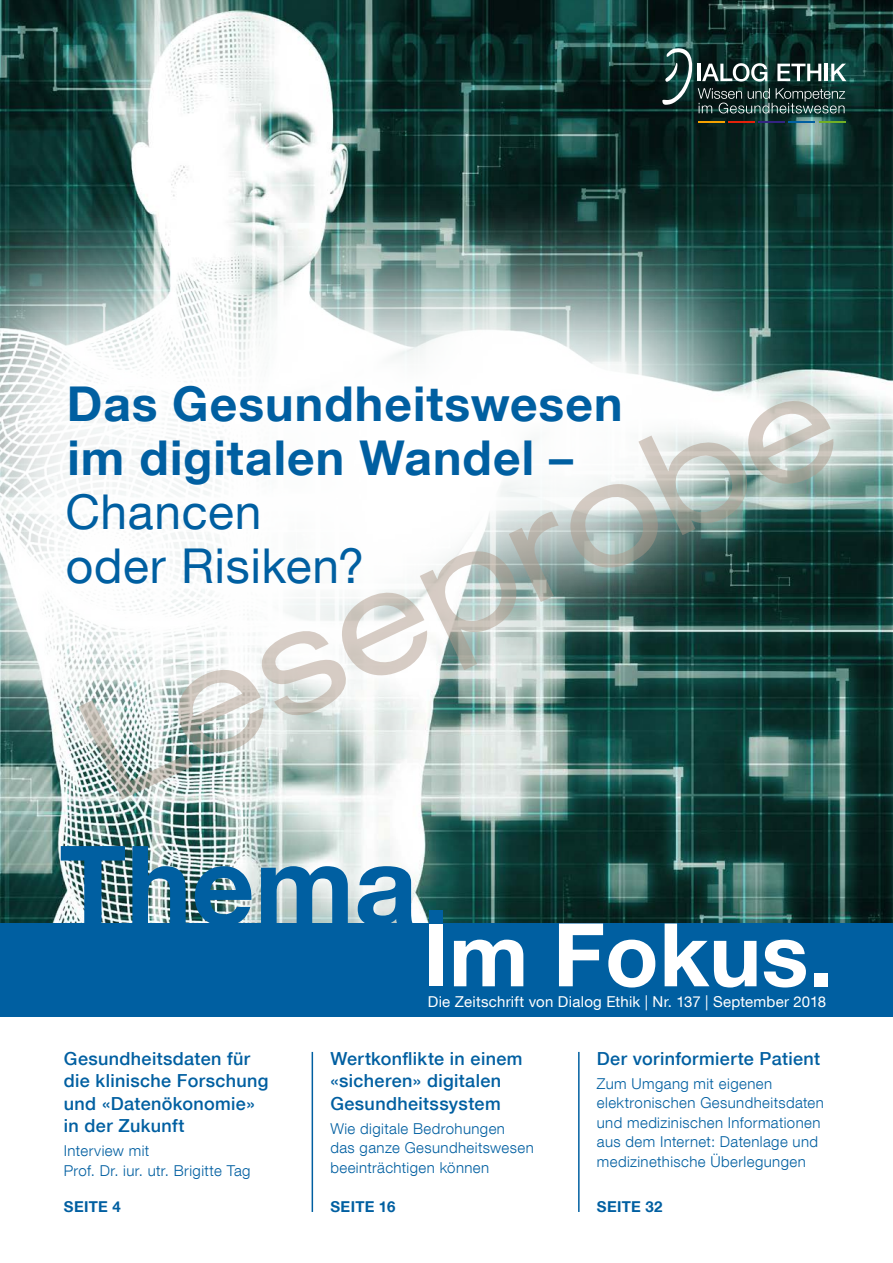
<style>
.page{position:relative;width:893px;height:1263px;background:#fff}
.page>*{position:absolute;margin:0;border:0;box-sizing:border-box;transform-origin:0 0}
.t1{font:700 48px/54px "Helvetica Neue LT Com";letter-spacing:.02em;color:#005fa1}
.t2{font:48px/54px "Helvetica Neue LT Com";letter-spacing:.015em;color:#005fa1}
.t3{font:500 18px/22.5px "Helvetica Neue LT Com";letter-spacing:.02em;color:#005fa1}
.t4{font:300 15px/19.5px "Helvetica Neue LT Com";letter-spacing:.025em;color:#005fa1}
.t5{font:15px "Helvetica Neue LT Com";letter-spacing:.015em;color:#fff}
.t6{font:700 15px "Helvetica Neue LT Com";letter-spacing:.02em;color:#005fa1}
</style>
<div class="page">
<img style="left:0;top:0;width:893px;height:923px">
<div style="left:0;top:923px;width:893px;height:94px;background:#005fa1"></div>
<hr style="left:312px;top:1052px;width:1px;height:160px;background:#005fa1">
<hr style="left:578px;top:1052px;width:2px;height:160px;background:#005fa1">
<div style="left:814px;top:973px;width:13px;height:13px;background:#fff"></div>
<svg style="left:764px;top:940px;width:42px;height:47px"></svg>
<svg style="left:665px;top:923px;width:91px;height:64px"></svg>
<svg style="left:559px;top:923px;width:96px;height:64px"></svg>
<svg style="left:454px;top:940px;width:69px;height:46px"></svg>
<div style="left:429px;top:923px;width:14px;height:63px;background:#fff"></div>
<svg style="left:358px;top:866px;width:55px;height:57px;background:#5190bb"></svg>
<svg style="left:261px;top:866px;width:87px;height:57px;background:#5290b7"></svg>
<svg style="left:195px;top:866px;width:57px;height:57px;background:#3f81a9"></svg>
<svg style="left:132px;top:846px;width:54px;height:77px;background:#4e8aad"></svg>
<svg style="left:61px;top:846px;width:64px;height:77px"></svg>
<div style="left:429px;top:910px;width:14px;height:13px;background:#005fa1"></div>
<hr style="left:698px;top:121px;width:26px;height:2px;background:#f6a100">
<hr style="left:728px;top:121px;width:26px;height:2px;background:#e4220a">
<hr style="left:789px;top:121px;width:26px;height:2px;background:#005fa1">
<hr style="left:758px;top:121px;width:27px;height:2px;background:#332382">
<hr style="left:819px;top:121px;width:26px;height:2px;background:#72af24">
<svg style="left:662px;top:48px;width:184px;height:65px;background:#35504d"></svg>
<div style="left:0;top:184px;width:821px;height:604px;background:#fff;opacity:.95"></div>
<svg style="left:79px;top:397px;width:755px;height:402px"></svg>
<h1 class="t1" style="left:67px;top:375px;width:557px">Das Gesundheitswesen im digitalen Wandel –</h1>
<h1 class="t2" style="left:65px;top:484px;width:301px">Chancen oder Risiken?</h1>
<p class="t5" style="left:428px;top:992px;width:400px">Die Zeitschrift von Dialog Ethik | Nr. 137 | September 2018</p>
<p class="t3" style="left:64px;top:1047px;width:206px">Gesundheitsdaten für die klinische Forschung und «Datenökonomie» in der Zukunft</p>
<p class="t4" style="left:64px;top:1141px;width:188px">Interview mit<br>Prof. Dr. iur. utr. Brigitte Tag</p>
<p class="t6" style="left:64px;top:1197px;width:58px">SEITE 4</p>
<p class="t6" style="left:330px;top:1197px;width:67px">SEITE 16</p>
<p class="t6" style="left:597px;top:1197px;width:67px">SEITE 32</p>
<p class="t3" style="left:330px;top:1047px;width:194px">Wertkonflikte in einem «sicheren» digitalen<br>Gesundheitssystem</p>
<p class="t4" style="left:330px;top:1118px;width:205px">Wie digitale Bedrohungen<br>das ganze Gesundheitswesen beeinträchtigen können</p>
<p class="t3" style="left:597px;top:1047px;width:225px">Der vorinformierte Patient</p>
<p class="t4" style="left:597px;top:1073px;width:229px">Zum Umgang mit eigenen elektronischen Gesundheitsdaten und medizinischen Informationen aus dem Internet: Datenlage und medizinethische Überlegungen</p>
</div>
